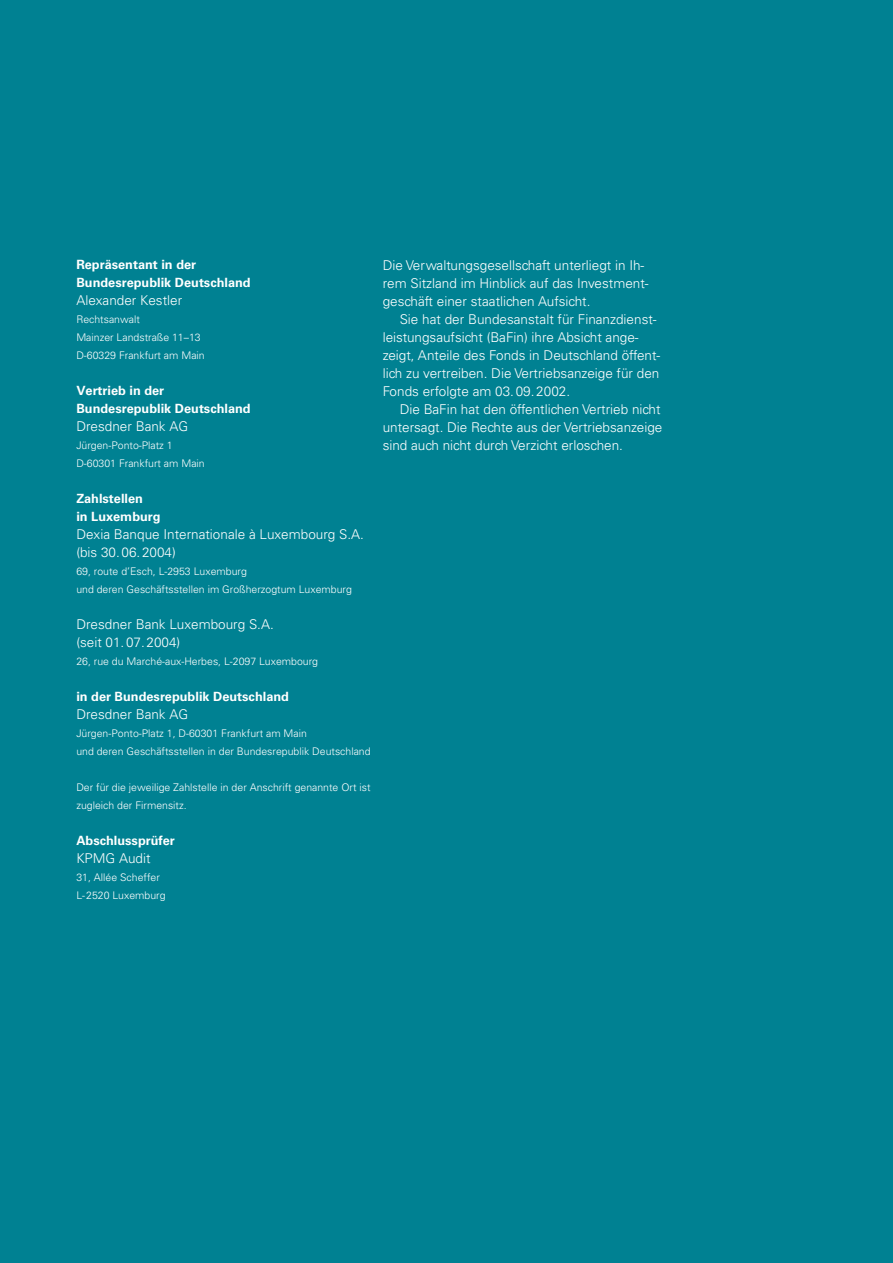
<style>
.page{position:relative;width:893px;height:1263px;background:#fff}
.page>*{position:absolute;margin:0;border:0;box-sizing:border-box;transform-origin:0 0}
.t1{font:300 13.5px/18px "Univers";color:#fff}
.t2{font:700 12.75px/18px "Univers";color:#fff}
.t3{font:300 10.5px/18px "Univers";color:#fff}
</style>
<div class="page">
<div style="left:0;top:0;width:892px;height:1263px;background:#008192"></div>
<p class="t2" style="left:76px;top:257px;width:176px">Repräsentant in der<br>Bundesrepublik Deutschland</p>
<p class="t1" style="left:76px;top:292px;width:107px">Alexander Kestler</p>
<p class="t3" style="left:76px;top:311px;width:130px">Rechtsanwalt<br>Mainzer Landstraße 11–13<br>D-60329 Frankfurt am Main</p>
<p class="t2" style="left:76px;top:383px;width:176px">Vertrieb in der<br>Bundesrepublik Deutschland</p>
<p class="t1" style="left:76px;top:418px;width:113px">Dresdner Bank AG</p>
<p class="t3" style="left:76px;top:437px;width:130px">Jürgen-Ponto-Platz 1<br>D-60301 Frankfurt am Main</p>
<p class="t2" style="left:76px;top:491px;width:86px">Zahlstellen<br>in Luxemburg</p>
<p class="t1" style="left:76px;top:526px;width:289px">Dexia Banque Internationale à Luxembourg S.A. (bis 30. 06. 2004)</p>
<p class="t3" style="left:76px;top:563px;width:277px">69, route d’Esch, L-2953 Luxemburg<br>und deren Geschäftsstellen im Großherzogtum Luxemburg</p>
<p class="t1" style="left:76px;top:616px;width:199px">Dresdner Bank Luxembourg S.A. (seit 01. 07. 2004)</p>
<p class="t3" style="left:76px;top:653px;width:243px">26, rue du Marché-aux-Herbes, L-2097 Luxembourg</p>
<p class="t2" style="left:76px;top:689px;width:214px">in der Bundesrepublik Deutschland</p>
<p class="t1" style="left:76px;top:706px;width:113px">Dresdner Bank AG</p>
<p class="t3" style="left:76px;top:725px;width:296px">Jürgen-Ponto-Platz 1, D-60301 Frankfurt am Main<br>und deren Geschäftsstellen in der Bundesrepublik Deutschland</p>
<p class="t3" style="left:76px;top:779px;width:296px">Der für die jeweilige Zahlstelle in der Anschrift genannte Ort ist zugleich der Firmensitz.</p>
<p class="t2" style="left:76px;top:833px;width:100px">Abschlussprüfer</p>
<p class="t1" style="left:76px;top:850px;width:76px">KPMG Audit</p>
<p class="t3" style="left:76px;top:869px;width:91px">31, Allée Scheffer<br>L-2520 Luxemburg</p>
<p class="t1" style="left:382px;top:258px;width:267px">Die Verwaltungsgesellschaft unterliegt in Ih&shy;rem Sitzland im Hinblick auf das Investment&shy;geschäft einer staatlichen Aufsicht.</p>
<p class="t1" style="left:382px;top:312px;width:279px;text-indent:17px">Sie hat der Bundesanstalt für Finanzdienst&shy;leistungsaufsicht (BaFin) ihre Absicht ange&shy;zeigt, Anteile des Fonds in Deutschland öffent&shy;lich zu vertreiben. Die Vertriebsanzeige für den Fonds erfolgte am 03. 09. 2002.</p>
<p class="t1" style="left:382px;top:402px;width:281px;text-indent:17px">Die BaFin hat den öffentlichen Vertrieb nicht untersagt. Die Rechte aus der Vertriebsanzeige sind auch nicht durch Verzicht erloschen.</p>
</div>
